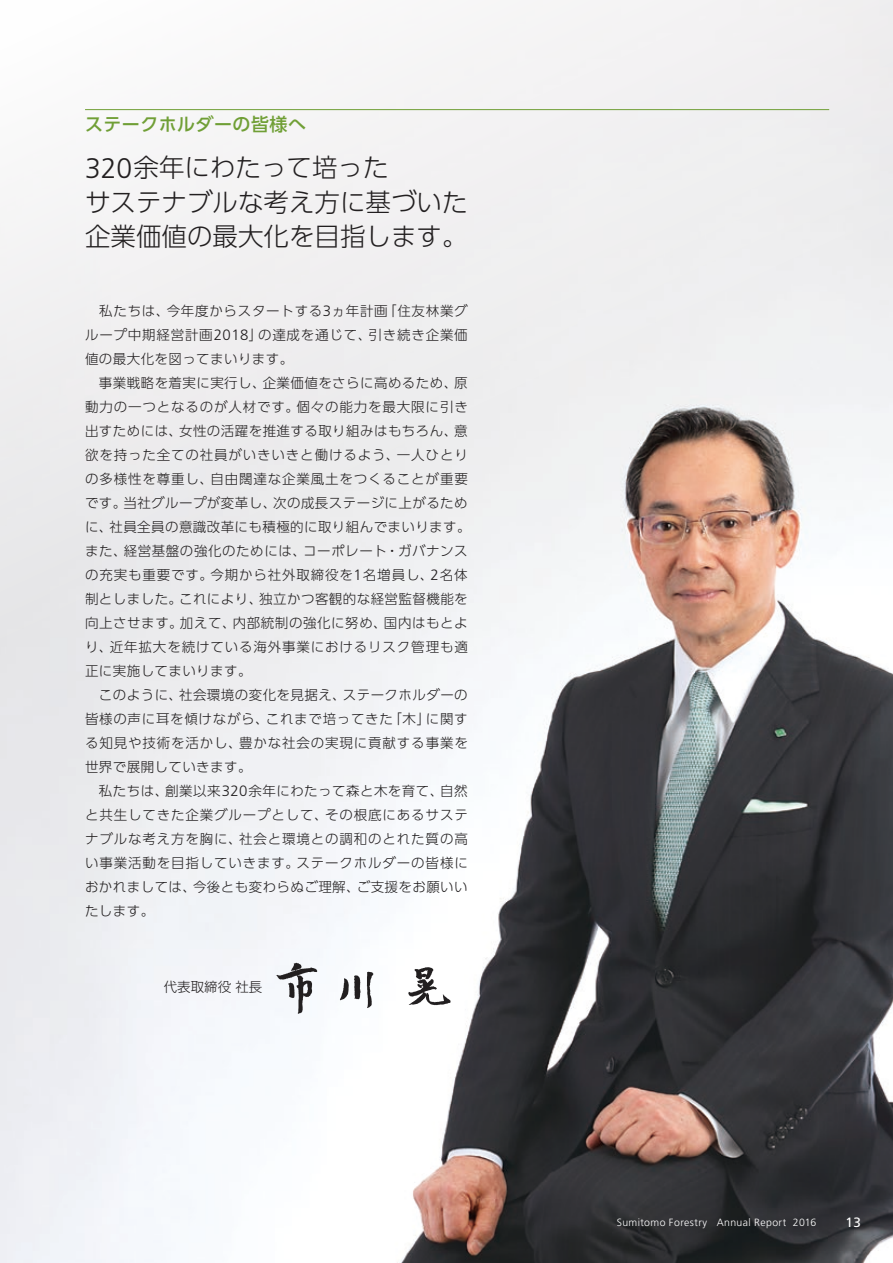
<style>
.page{position:relative;width:893px;height:1263px;background:#fff}
.page>*{position:absolute;margin:0;border:0;box-sizing:border-box;transform-origin:0 0}
.t1{font:300 25.5px/34.5px "UD Shin Go Pr 6 N";color:#221f20}
.t2{font:500 18px "UD Shin Go Pr 6 N";letter-spacing:.025em;color:#709f36}
.t3{font:300 13.5px/24px "UD Shin Go Pr 6 N";letter-spacing:.05em;color:#221f20}
.t4{font:300 13.5px "UD Shin Go Pr 6 N";color:#221f20}
.t5{font:13.5px "Frutiger LT Std";color:#fff}
.t6{font:300 10.5px "Frutiger LT Std";letter-spacing:.035em;color:#fff}
.s1{font-family:"Frutiger LT Std";font-size:28.35px}
.s2{font-family:"Frutiger LT Std";font-size:15px}
</style>
<div class="page">
<img style="left:0;top:0;width:893px;height:1263px">
<img style="left:275px;top:957px;width:177px;height:59px">
<hr style="left:85px;top:109px;width:744px;height:1px;background:#709f36">
<h2 class="t2" style="left:85px;top:109px;width:222px">ステークホルダーの皆様へ</h2>
<h1 class="t1" style="left:85px;top:149px;width:384px"><span class="s1">320</span>余年にわたって培った<br>サステナブルな考え方に基づいた企業価値の最大化を目指します。</h1>
<p class="t3" style="left:85px;top:298px;width:387px">　私たちは、今年度からスタートする<span class="s2">3</span>ヵ年計画「住友林業グループ中期経営計画<span class="s2">2018</span>」の達成を通じて、引き続き企業価値の最大化を図ってまいります。<br>　事業戦略を着実に実行し、企業価値をさらに高めるため、原動力の一つとなるのが人材です。個々の能力を最大限に引き出すためには、女性の活躍を推進する取り組みはもちろん、意欲を持った全ての社員がいきいきと働けるよう、一人ひとりの多様性を尊重し、自由闊達な企業風土をつくることが重要です。当社グループが変革し、次の成長ステージに上がるために、社員全員の意識改革にも積極的に取り組んでまいります。また、経営基盤の強化のためには、コーポレート・ガバナンスの充実も重要です。今期から社外取締役を<span class="s2">1</span>名増員し、<span class="s2">2</span>名体制としました。これにより、独立かつ客観的な経営監督機能を向上させます。加えて、内部統制の強化に努め、国内はもとより、近年拡大を続けている海外事業におけるリスク管理も適正に実施してまいります。<br>　このように、社会環境の変化を見据え、ステークホルダーの皆様の声に耳を傾けながら、これまで培ってきた「木」に関する知見や技術を活かし、豊かな社会の実現に貢献する事業を世界で展開していきます。<br>　私たちは、創業以来<span class="s2">320</span>余年にわたって森と木を育て、自然と共生してきた企業グループとして、その根底にあるサステナブルな考え方を胸に、社会と環境との調和のとれた質の高い事業活動を目指していきます。ステークホルダーの皆様におかれましては、今後とも変わらぬご理解、ご支援をお願いいたします。</p>
<p class="t4" style="left:164px;top:976px;width:100px">代表取締役社長</p>
<p class="t6" style="left:617px;top:1216px;width:201px">Sumitomo Forestry Annual Report 2016</p>
<p class="t5" style="left:845px;top:1214px;width:17px">13</p>
</div>
